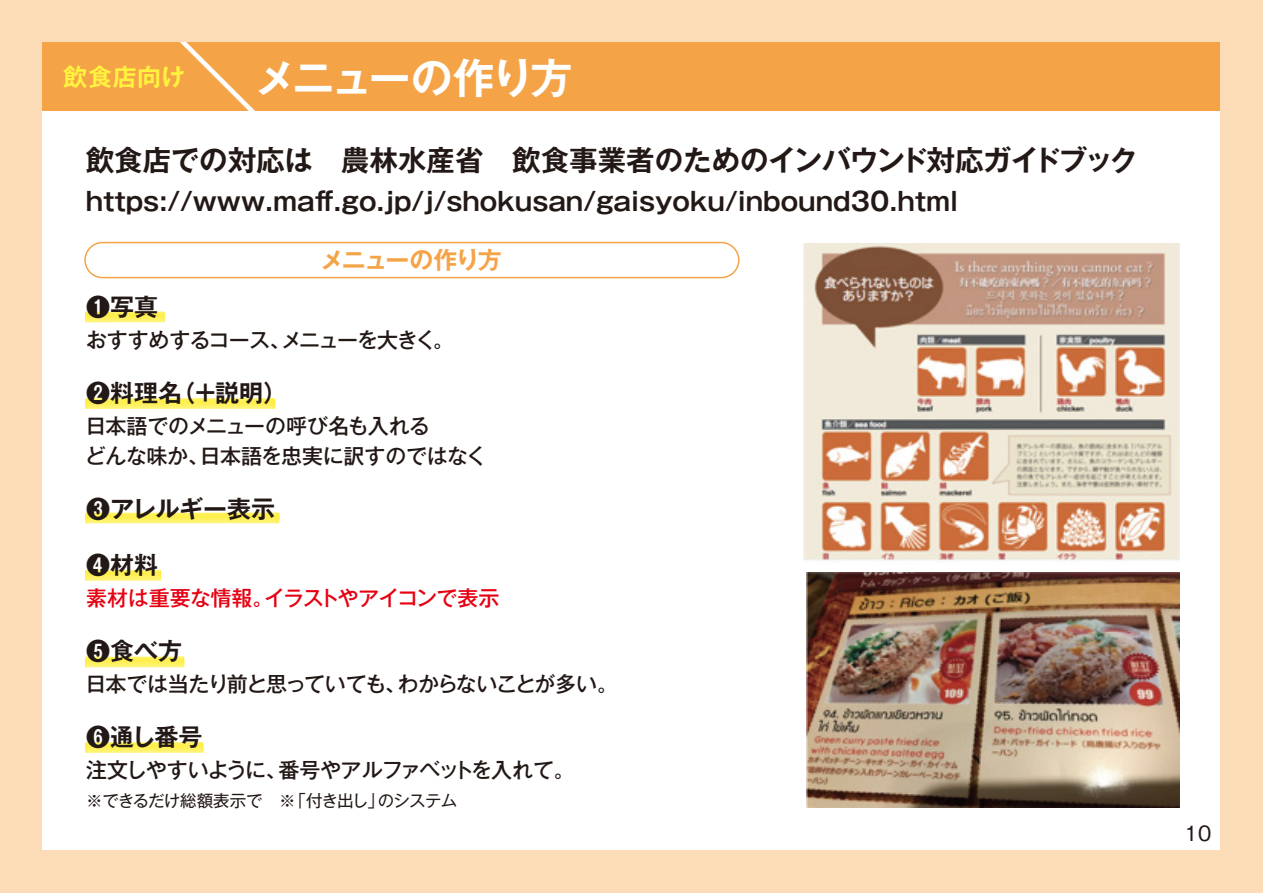
<style>
.page{position:relative;width:1263px;height:893px;background:#fcdcb7}
.page>*{position:absolute;margin:0;border:0;box-sizing:border-box;transform-origin:0 0}
.t1{font:700 42px "Gothic MB101 Pr 6 N De";letter-spacing:-.08em;color:#fff}
.t2{font:700 28.5px "Gothic MB101 Pr 6 N De";color:#221815}
.t3{font:700 25.5px "Gothic MB101 Pr 6 N De";color:#221815}
.t4{font:700 24px "Gothic MB101 Pr 6 N De";color:#221815}
.t5{font:700 24px "Gothic MB101 Pr 6 N De";letter-spacing:-.08em;color:#f5a347}
.t6{font:700 24px "Gothic MB101 Pr 6 N De";letter-spacing:.02em;color:#fff33f}
.t7{font:500 21px/30px "Gothic MB101 Pr 6 N";letter-spacing:-.03em;color:#221815}
.t8{font:500 21px "Gothic MB101 Pr 6 N";letter-spacing:-.055em;color:#221815}
.t9{font:500 21px "Gothic MB101 Pr 6 N";letter-spacing:-.05em;color:#221815}
.t10{font:500 21px "Gothic MB101 Pr 6 N";letter-spacing:-.025em;color:#e60012}
.t11{font:500 21px "Gothic BBB Pro";color:#221815}
.t12{font:16.5px "Gothic MB101 Pr 6 N";letter-spacing:-.045em;color:#221815}
</style>
<div class="page">
<div style="left:43px;top:43px;width:1177px;height:807px;background:#fff"></div>
<div style="left:43px;top:43px;width:1177px;height:68px;background:#f5a347"></div>
<svg style="left:85px;top:312px;width:80px;height:10px"></svg>
<svg style="left:85px;top:398px;width:190px;height:11px"></svg>
<svg style="left:85px;top:513px;width:195px;height:10px"></svg>
<svg style="left:85px;top:570px;width:76px;height:11px"></svg>
<svg style="left:85px;top:657px;width:99px;height:10px"></svg>
<svg style="left:85px;top:742px;width:118px;height:11px"></svg>
<svg style="left:181px;top:43px;width:74px;height:68px"></svg>
<img style="left:803px;top:243px;width:376px;height:319px">
<img style="left:806px;top:572px;width:373px;height:236px">
<div style="left:84px;top:242px;width:655px;height:36px;border:2px solid #f5a347;border-radius:18px"></div>
<p class="t6" style="left:63px;top:57px;width:123px">飲食店向け</p>
<h1 class="t1" style="left:255px;top:43px;width:319px">メニューの作り方</h1>
<p class="t2" style="left:86px;top:136px;width:1053px">飲食店での対応は　農林水産省　飲食事業者のためのインバウンド対応ガイドブック</p>
<p class="t3" style="left:86px;top:180px;width:874px">https://www.maff.go.jp/j/shokusan/gaisyoku/inbound30.html</p>
<p class="t5" style="left:321px;top:240px;width:183px">メニューの作り方</p>
<p class="t4" style="left:86px;top:287px;width:73px">❶写真</p>
<p class="t7" style="left:86px;top:324px;width:370px">おすすめするコース、メニューを大きく。</p>
<p class="t4" style="left:86px;top:373px;width:202px">❷料理名（＋説明）</p>
<p class="t7" style="left:85px;top:410px;width:403px">日本語でのメニューの呼び名も入れる　<br>どんな味か、日本語を忠実に訳すのではなく</p>
<p class="t4" style="left:86px;top:489px;width:190px">❸アレルギー表示</p>
<p class="t4" style="left:86px;top:545px;width:74px">❹材料</p>
<p class="t10" style="left:86px;top:580px;width:415px">素材は重要な情報。イラストやアイコンで表示</p>
<p class="t4" style="left:86px;top:631px;width:98px">❺食べ方</p>
<p class="t8" style="left:85px;top:666px;width:534px">日本では当たり前と思っていても、わからないことが多い。</p>
<p class="t4" style="left:86px;top:717px;width:118px">❻通し番号</p>
<p class="t9" style="left:86px;top:752px;width:490px">注文しやすいように、番号やアルファベットを入れて。</p>
<p class="t12" style="left:86px;top:786px;width:373px">※できるだけ総額表示で　※「付き出し」のシステム</p>
<p class="t11" style="left:1185px;top:817px;width:28px">10</p>
</div>
